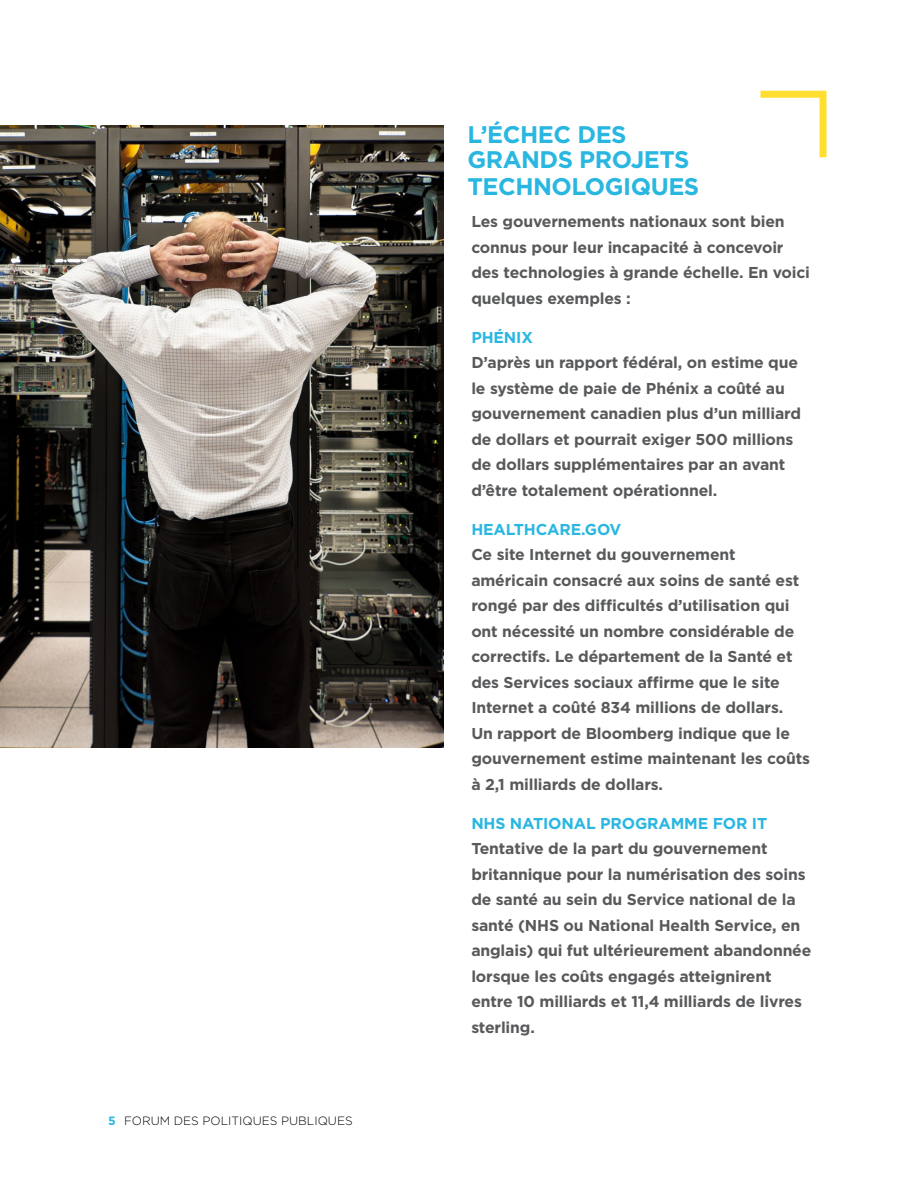
<style>
.page{position:relative;width:918px;height:1188px;background:#fff}
.page>*{position:absolute;margin:0;border:0;box-sizing:border-box;transform-origin:0 0}
.t1{font:700 24px/26.2px "Gotham";letter-spacing:-.02em;color:#29b7e1}
.t2{font:700 15.75px/25.5px "Gotham";letter-spacing:-.01em;color:#58595b}
.t3{font:700 15.75px "Gotham";letter-spacing:-.01em;color:#29b7e1}
.t4{font:300 12px "Gotham";color:#000}
.s1{font-weight:700;color:#29b7e1}
</style>
<div class="page">
<svg style="left:761px;top:91px;width:66px;height:66px"></svg>
<img style="left:0;top:125px;width:443px;height:622px">
<p class="t4" style="left:108px;top:1113px;width:246px"><span class="s1">5</span> FORUM DES POLITIQUES PUBLIQUES</p>
<h1 class="t1" style="left:467px;top:121px;width:233px">L’ÉCHEC DES<br>GRANDS PROJETS<br>TECHNOLOGIQUES</h1>
<p class="t2" style="left:471px;top:209px;width:340px">Les gouvernements nationaux sont bien connus pour leur incapacité à concevoir des technologies à grande échelle. En voici quelques exemples :</p>
<p class="t3" style="left:471px;top:327px;width:63px">PHÉNIX</p>
<p class="t2" style="left:471px;top:350px;width:331px">D’après un rapport fédéral, on estime que le système de paie de Phénix a coûté au gouvernement canadien plus d’un milliard de dollars et pourrait exiger 500 millions de dollars supplémentaires par an avant d’être totalement opérationnel.</p>
<p class="t3" style="left:471px;top:519px;width:151px">HEALTHCARE.GOV</p>
<p class="t2" style="left:471px;top:542px;width:340px">Ce site Internet du gouvernement américain consacré aux soins de santé est rongé par des difficultés d’utilisation qui ont nécessité un nombre considérable de correctifs. Le département de la Santé et des Services sociaux affirme que le site Internet a coûté 834 millions de dollars.<br>Un rapport de Bloomberg indique que le gouvernement estime maintenant les coûts à 2,1 milliards de dollars.</p>
<p class="t3" style="left:471px;top:813px;width:297px">NHS NATIONAL PROGRAMME FOR IT</p>
<p class="t2" style="left:471px;top:836px;width:342px">Tentative de la part du gouvernement britannique pour la numérisation des soins de santé au sein du Service national de la santé (NHS ou National Health Service, en anglais) qui fut ultérieurement abandonnée lorsque les coûts engagés atteignirent entre 10 milliards et 11,4 milliards de livres sterling.</p>
</div>
